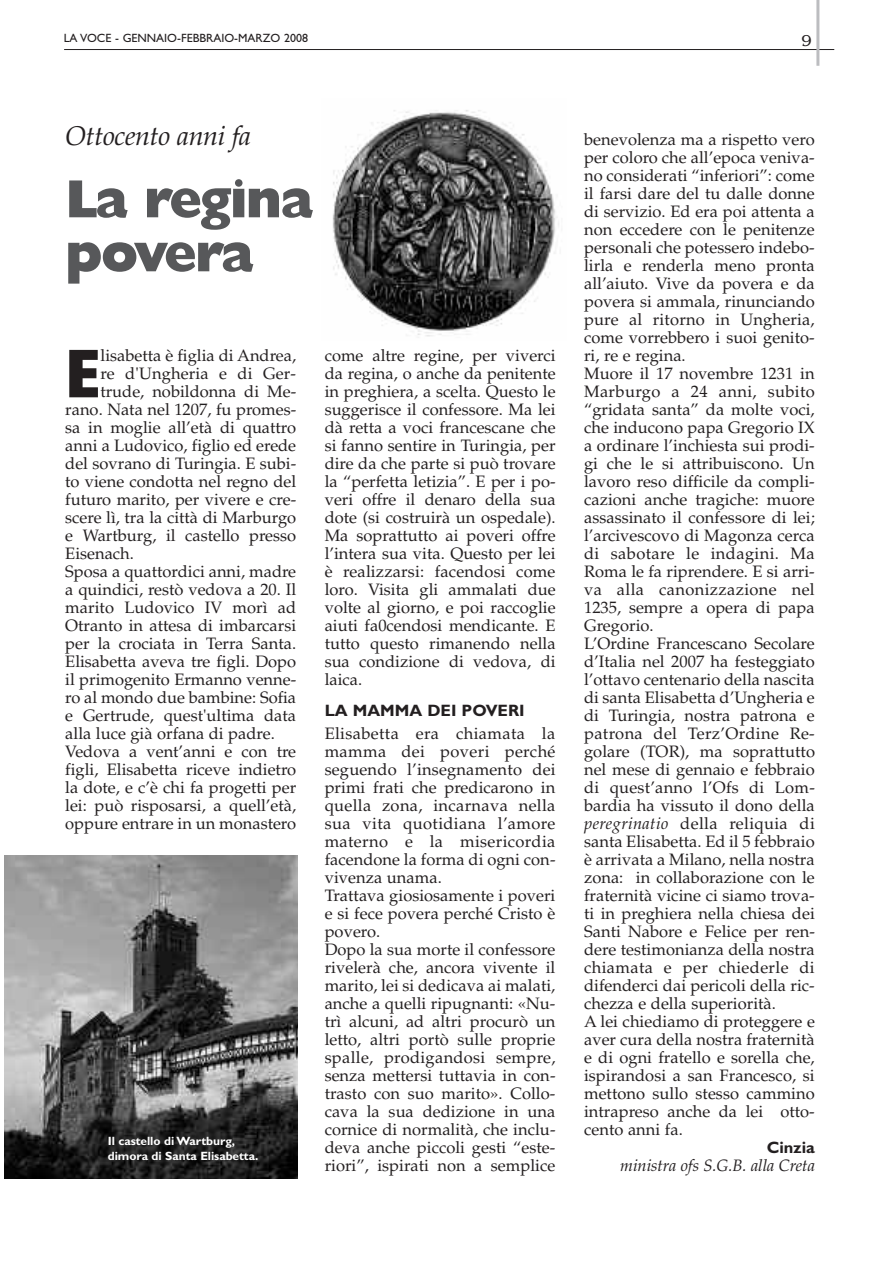
<style>
.page{position:relative;width:893px;height:1263px;background:#fff}
.page>*{position:absolute;margin:0;border:0;box-sizing:border-box;transform-origin:0 0}
.t1{font:800 69.6px "Gill Sans";color:#231f20;scale:.8 1}
.t2{font:800 54px/54px "Gill Sans";letter-spacing:-.04em;color:#57585a}
.t3{font:italic 27px "Palatino";letter-spacing:-.015em;color:#231f20}
.t4{font:16.5px/18px "Palatino";color:#231f20}
.t5{font:italic 16.5px "Palatino";letter-spacing:-.005em;color:#231f20}
.t6{font:700 16.5px "Gill Sans";color:#231f20}
.t7{font:16.5px "Benguiat";color:#231f20}
.t8{font:700 12px/15px "Gill Sans";letter-spacing:-.005em;color:#fff}
.t9{font:12px "Gill Sans";color:#231f20}
.s1{font-style:italic}
</style>
<div class="page">
<img style="left:4px;top:856px;width:294px;height:323px">
<img style="left:332px;top:110px;width:227px;height:227px">
<hr style="left:64px;top:49px;width:770px;height:1px;background:#231f20">
<hr style="left:816px;top:0;width:3px;height:66px;background:#bcbdc0">
<p class="t9" style="left:64px;top:30px;width:246px">LA VOCE - GENNAIO-FEBBRAIO-MARZO 2008</p>
<p class="t7" style="left:802px;top:31px;width:12px">9</p>
<h3 class="t3" style="left:65px;top:125px;width:187px">Ottocento anni fa</h3>
<h2 class="t2" style="left:65px;top:177px;width:250px">La regina povera</h2>
<h1 class="t1" style="left:65px;top:347px;width:46px">E</h1>
<p class="t4" style="left:101px;top:349px;width:197px">lisabetta è figlia di Andrea,</p>
<p class="t4" style="left:101px;top:367px;width:197px">re d'Ungheria e di Ger-</p>
<p class="t4" style="left:101px;top:385px;width:197px">trude, nobildonna di Me-</p>
<p class="t4" style="left:65px;top:403px;width:232px">rano. Nata nel 1207, fu promes-</p>
<p class="t4" style="left:65px;top:421px;width:232px">sa in moglie all’età di quattro</p>
<p class="t4" style="left:65px;top:439px;width:232px">anni a Ludovico, figlio ed erede</p>
<p class="t4" style="left:65px;top:457px;width:232px">del sovrano di Turingia. E subi-</p>
<p class="t4" style="left:65px;top:475px;width:232px">to viene condotta nel regno del</p>
<p class="t4" style="left:65px;top:493px;width:232px">futuro marito, per vivere e cre-</p>
<p class="t4" style="left:65px;top:511px;width:232px">scere lì, tra la città di Marburgo</p>
<p class="t4" style="left:65px;top:529px;width:232px">e Wartburg, il castello presso</p>
<p class="t4" style="left:65px;top:547px;width:70px">Eisenach.</p>
<p class="t4" style="left:65px;top:565px;width:232px">Sposa a quattordici anni, madre</p>
<p class="t4" style="left:65px;top:583px;width:232px">a quindici, restò vedova a 20. Il</p>
<p class="t4" style="left:65px;top:601px;width:233px">marito Ludovico IV morì ad</p>
<p class="t4" style="left:65px;top:619px;width:232px">Otranto in attesa di imbarcarsi</p>
<p class="t4" style="left:65px;top:637px;width:232px">per la crociata in Terra Santa.</p>
<p class="t4" style="left:65px;top:655px;width:232px">Elisabetta aveva tre figli. Dopo</p>
<p class="t4" style="left:65px;top:673px;width:232px">il primogenito Ermanno venne-</p>
<p class="t4" style="left:65px;top:691px;width:232px">ro al mondo due bambine: Sofia</p>
<p class="t4" style="left:65px;top:709px;width:232px">e Gertrude, quest'ultima data</p>
<p class="t4" style="left:65px;top:727px;width:211px">alla luce già orfana di padre.</p>
<p class="t4" style="left:65px;top:745px;width:232px">Vedova a vent’anni e con tre</p>
<p class="t4" style="left:65px;top:763px;width:232px">figli, Elisabetta riceve indietro</p>
<p class="t4" style="left:65px;top:781px;width:232px">la dote, e c’è chi fa progetti per</p>
<p class="t4" style="left:65px;top:799px;width:232px">lei: può risposarsi, a quell’età,</p>
<p class="t4" style="left:65px;top:817px;width:232px">oppure entrare in un monastero</p>
<p class="t8" style="left:108px;top:1134px;width:152px">Il castello di Wartburg, dimora di Santa Elisabetta.</p>
<p class="t4" style="left:325px;top:349px;width:232px;text-align:justify">come altre regine, per viverci da regina, o anche da penitente in preghiera, a scelta. Questo le suggerisce il confessore. Ma lei dà retta a voci francescane che si fanno sentire in Turingia, per dire da che parte si può trovare la “perfetta letizia”. E per i po&shy;veri offre il denaro della sua dote (si costruirà un ospedale).<br>Ma soprattutto ai poveri offre l’intera sua vita. Questo per lei è realizzarsi: facendosi come loro. Visita gli ammalati due volte al giorno, e poi raccoglie aiuti fa0cendosi mendicante. E tutto questo rimanendo nella sua condizione di vedova, di laica.</p>
<p class="t6" style="left:325px;top:704px;width:202px">LA MAMMA DEI POVERI</p>
<p class="t4" style="left:325px;top:727px;width:233px">Elisabetta era chiamata la mamma dei poveri perché seguendo l’insegnamento dei primi frati che predicarono in quella zona, incarnava nella sua vita quotidiana l’amore materno e la misericordia facendone la forma di ogni con&shy;vivenza unama.<br>Trattava giosiosamente i poveri e si fece povera perché Cristo è povero.<br>Dopo la sua morte il confessore rivelerà che, ancora vivente il marito, lei si dedicava ai malati, anche a quelli ripugnanti: «Nu&shy;trì alcuni, ad altri procurò un letto, altri portò sulle proprie spalle, prodigandosi sempre, senza mettersi tuttavia in con&shy;trasto con suo marito». Collo&shy;cava la sua dedizione in una cornice di normalità, che inclu&shy;deva anche piccoli gesti “este&shy;riori”, ispirati non a semplice</p>
<p class="t4" style="left:584px;top:133px;width:232px">benevolenza ma a rispetto vero per coloro che all’epoca veniva&shy;no considerati “inferiori”: come il farsi dare del tu dalle donne di servizio. Ed era poi attenta a non eccedere con le penitenze personali che potessero indebo&shy;lirla e renderla meno pronta all’aiuto. Vive da povera e da povera si ammala, rinunciando pure al ritorno in Ungheria, come vorrebbero i suoi genito&shy;ri, re e regina.<br>Muore il 17 novembre 1231 in<br>Marburgo a 24 anni, subito “gridata santa” da molte voci, che inducono papa Gregorio IX a ordinare l’inchiesta sui prodi&shy;gi che le si attribuiscono. Un lavoro reso difficile da compli&shy;cazioni anche tragiche: muore assassinato il confessore di lei; l’arcivescovo di Magonza cerca di sabotare le indagini. Ma<br>Roma le fa riprendere. E si arri&shy;va alla canonizzazione nel<br>1235, sempre a opera di papa<br>Gregorio.<br>L’Ordine Francescano Secolare d’Italia nel 2007 ha festeggiato l’ottavo centenario della nascita di santa Elisabetta d’Ungheria e di Turingia, nostra patrona e patrona del Terz’Ordine Re&shy;golare (TOR), ma soprattutto nel mese di gennaio e febbraio di quest’anno l’Ofs di Lom&shy;bardia ha vissuto il dono della <span class="s1">peregrinatio</span> della reliquia di santa Elisabetta. Ed il 5 febbraio è arrivata a Milano, nella nostra zona: in collaborazione con le fraternità vicine ci siamo trova&shy;ti in preghiera nella chiesa dei<br>Santi Nabore e Felice per ren&shy;dere testimonianza della nostra chiamata e per chiederle di difenderci dai pericoli della ric&shy;chezza e della superiorità.<br>A lei chiediamo di proteggere e aver cura della nostra fraternità e di ogni fratello e sorella che, ispirandosi a san Francesco, si mettono sullo stesso cammino intrapreso anche da lei otto&shy;cento anni fa.</p>
<p class="t6" style="left:767px;top:1141px;width:50px">Cinzia</p>
<p class="t5" style="left:620px;top:1159px;width:196px">ministra ofs S.G.B. alla Creta</p>
</div>
